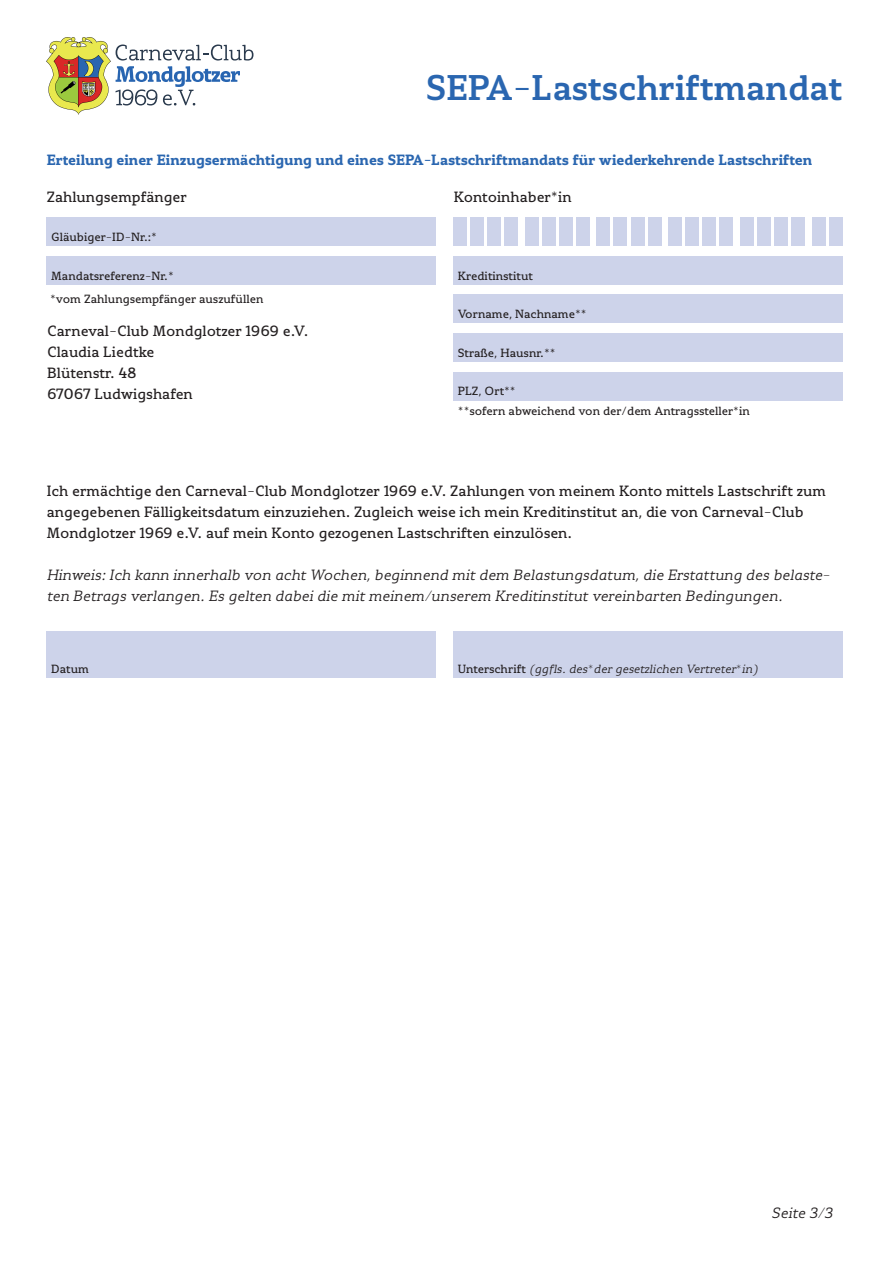
<style>
.page{position:relative;width:893px;height:1263px;background:#fff}
.page>*{position:absolute;margin:0;border:0;box-sizing:border-box;transform-origin:0 0}
.t1{font:500 36px "Stropha";color:#2a66b0}
.t2{font:15px/21px "Stropha";color:#231f20}
.t3{font:italic 300 15px/21px "Stropha";color:#231f20}
.t4{font:700 15px "Stropha";color:#2a66b0}
.t5{font:12px/23.2px "Stropha";color:#231f20}
.t6{font:italic 300 12px "Stropha";color:#231f20}
.s1{font-weight:400;font-style:normal}
</style>
<div class="page">
<div style="left:453px;top:294px;width:389px;height:29px;background:#cdd3ea"></div>
<div style="left:453px;top:257px;width:389px;height:28px;background:#cdd3ea"></div>
<div style="left:453px;top:333px;width:389px;height:29px;background:#cdd3ea"></div>
<div style="left:453px;top:372px;width:389px;height:29px;background:#cdd3ea"></div>
<div style="left:453px;top:218px;width:14px;height:28px;background:#cdd3ea"></div>
<div style="left:470px;top:218px;width:14px;height:28px;background:#cdd3ea"></div>
<div style="left:487px;top:218px;width:14px;height:28px;background:#cdd3ea"></div>
<div style="left:504px;top:218px;width:14px;height:28px;background:#cdd3ea"></div>
<div style="left:525px;top:218px;width:13px;height:28px;background:#cdd3ea"></div>
<div style="left:542px;top:218px;width:13px;height:28px;background:#cdd3ea"></div>
<div style="left:559px;top:218px;width:14px;height:28px;background:#cdd3ea"></div>
<div style="left:576px;top:218px;width:14px;height:28px;background:#cdd3ea"></div>
<div style="left:597px;top:218px;width:13px;height:28px;background:#cdd3ea"></div>
<div style="left:614px;top:218px;width:13px;height:28px;background:#cdd3ea"></div>
<div style="left:631px;top:218px;width:13px;height:28px;background:#cdd3ea"></div>
<div style="left:648px;top:218px;width:13px;height:28px;background:#cdd3ea"></div>
<div style="left:668px;top:218px;width:14px;height:28px;background:#cdd3ea"></div>
<div style="left:685px;top:218px;width:14px;height:28px;background:#cdd3ea"></div>
<div style="left:702px;top:218px;width:14px;height:28px;background:#cdd3ea"></div>
<div style="left:719px;top:218px;width:14px;height:28px;background:#cdd3ea"></div>
<div style="left:740px;top:218px;width:14px;height:28px;background:#cdd3ea"></div>
<div style="left:757px;top:218px;width:14px;height:28px;background:#cdd3ea"></div>
<div style="left:774px;top:218px;width:14px;height:28px;background:#cdd3ea"></div>
<div style="left:791px;top:218px;width:14px;height:28px;background:#cdd3ea"></div>
<div style="left:812px;top:218px;width:13px;height:28px;background:#cdd3ea"></div>
<div style="left:829px;top:218px;width:13px;height:28px;background:#cdd3ea"></div>
<div style="left:47px;top:218px;width:389px;height:28px;background:#cdd3ea"></div>
<div style="left:47px;top:257px;width:389px;height:28px;background:#cdd3ea"></div>
<svg style="left:116px;top:45px;width:137px;height:61px"></svg>
<img style="left:47px;top:38px;width:64px;height:76px">
<div style="left:47px;top:631px;width:389px;height:47px;background:#cdd3ea"></div>
<div style="left:453px;top:631px;width:389px;height:47px;background:#cdd3ea"></div>
<h1 class="t1" style="left:426px;top:66px;width:417px">SEPA-Lastschriftmandat</h1>
<p class="t4" style="left:47px;top:150px;width:767px">Erteilung einer Einzugsermächtigung und eines SEPA-Lastschriftmandats für wiederkehrende Lastschriften</p>
<p class="t2" style="left:47px;top:186px;width:142px">Zahlungsempfänger</p>
<p class="t5" style="left:51px;top:225px;width:107px">Gläubiger-ID-Nr.:*</p>
<p class="t5" style="left:50px;top:264px;width:215px">Mandatsreferenz-Nr.*<br>*vom Zahlungsempfänger auszufüllen</p>
<p class="t2" style="left:47px;top:320px;width:263px">Carneval-Club Mondglotzer 1969 e.V.<br>Claudia Liedtke<br>Blütenstr. 48<br>67067 Ludwigshafen</p>
<p class="t2" style="left:454px;top:186px;width:119px">Kontoinhaber*in</p>
<p class="t5" style="left:458px;top:264px;width:77px">Kreditinstitut</p>
<p class="t5" style="left:458px;top:302px;width:130px">Vorname, Nachname**</p>
<p class="t5" style="left:458px;top:341px;width:99px">Straße, Hausnr.**</p>
<p class="t5" style="left:458px;top:380px;width:60px">PLZ, Ort**</p>
<p class="t5" style="left:458px;top:399px;width:293px">**sofern abweichend von der/dem Antragssteller*in</p>
<p class="t2" style="left:47px;top:480px;width:780px">Ich ermächtige den Carneval-Club Mondglotzer 1969 e.V. Zahlungen von meinem Konto mittels Lastschrift zum angegebenen Fälligkeitsdatum einzuziehen. Zugleich weise ich mein Kreditinstitut an, die von Carneval-Club<br>Mondglotzer 1969 e.V. auf mein Konto gezogenen Lastschriften einzulösen.</p>
<p class="t3" style="left:47px;top:564px;width:785px">Hinweis: Ich kann innerhalb von acht Wochen, beginnend mit dem Belastungsdatum, die Erstattung des belaste&shy;ten Betrags verlangen. Es gelten dabei die mit meinem/unserem Kreditinstitut vereinbarten Bedingungen.</p>
<p class="t5" style="left:51px;top:657px;width:39px">Datum</p>
<p class="t6" style="left:458px;top:662px;width:302px"><span class="s1">Unterschrift</span> (ggfls. des*der gesetzlichen Vertreter*in)</p>
<p class="t3" style="left:772px;top:1203px;width:62px">Seite 3/3</p>
</div>
